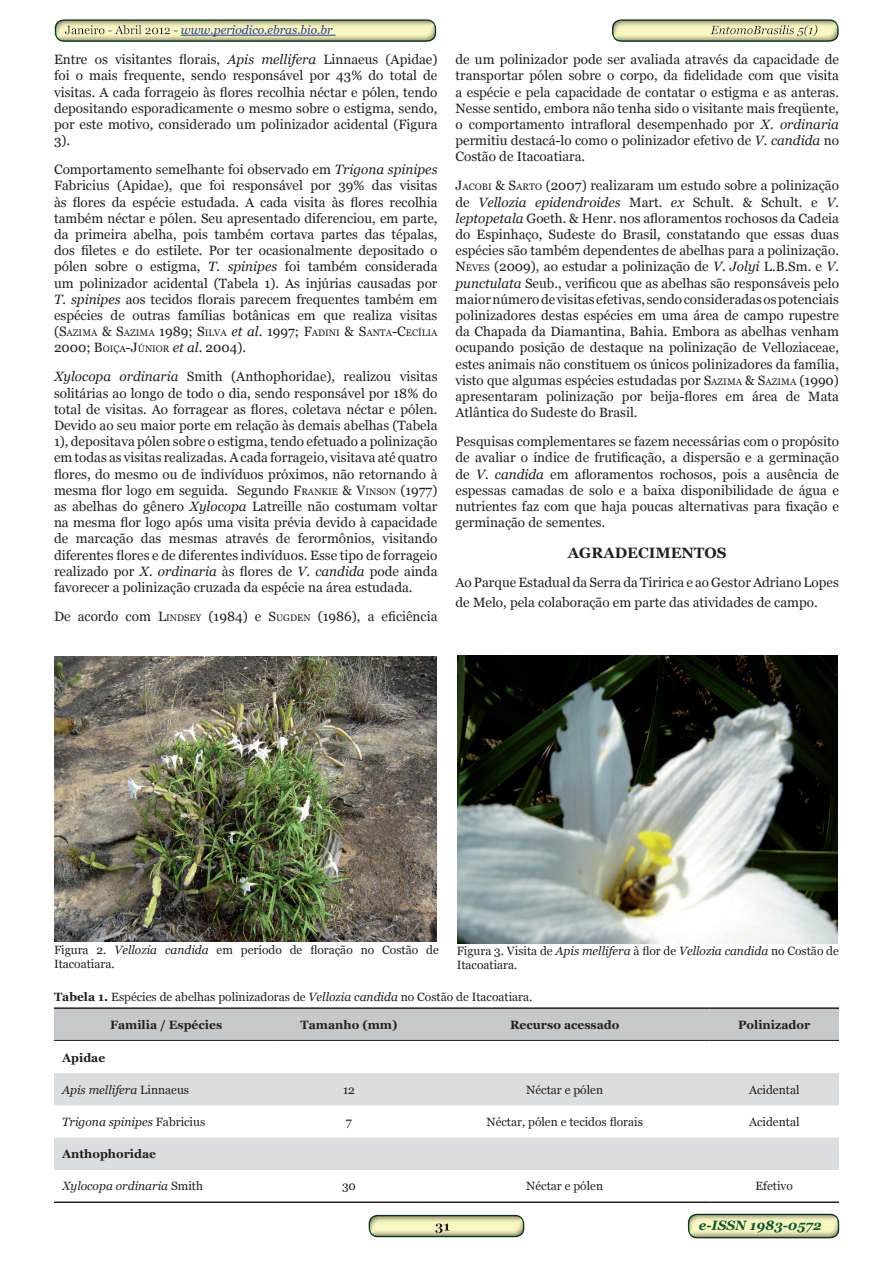
<style>
.page{position:relative;width:893px;height:1263px;background:#fff}
.page>*{position:absolute;margin:0;border:0;box-sizing:border-box;transform-origin:0 0}
.t1{font:700 15px "Georgia";color:#231f20}
.t2{font:13.5px/16.2px "Georgia";color:#231f20;text-align:justify}
.t3{font:italic 700 13.5px "Georgia";color:#11572c}
.t4{font:12px/14.4px "Georgia";color:#231f20}
.t5{font:700 12px "Georgia";color:#231f20}
.t6{font:italic 12px "Georgia";color:#231f20}
.t7{font:italic 12px "Georgia";color:#253f8e}
.t8{font:9.45px "Georgia";color:#231f20}
.s1{font-style:italic}
.s2{font-size:13.5px}
.s3{font-style:italic;font-size:13.5px}
.s4{font-style:inherit}
.s5{font-size:9.45px}
.s6{font-weight:700}
.s7{font-style:normal}
</style>
<div class="page">
<div style="left:368px;top:1212px;width:158px;height:25px;background:#231f20;opacity:.5"></div>
<div style="left:54px;top:17px;width:383px;height:25px;background:#231f20;opacity:.5"></div>
<div style="left:609px;top:17px;width:230px;height:25px;background:#231f20;opacity:.5"></div>
<div style="left:687px;top:1211px;width:155px;height:28px;background:#231f20;opacity:.5"></div>
<div style="left:54px;top:1009px;width:785px;height:31px;background:#c7c8ca"></div>
<svg style="left:54px;top:1073px;width:785px;height:97px;fill:#dcdddf"></svg>
<hr style="left:54px;top:1007px;width:224px;height:2px;background:#231f20">
<hr style="left:278px;top:1007px;width:142px;height:2px;background:#231f20">
<hr style="left:420px;top:1007px;width:290px;height:2px;background:#231f20">
<hr style="left:710px;top:1007px;width:129px;height:2px;background:#231f20">
<hr style="left:54px;top:1201px;width:224px;height:2px;background:#231f20">
<hr style="left:278px;top:1201px;width:142px;height:2px;background:#231f20">
<hr style="left:420px;top:1201px;width:290px;height:2px;background:#231f20">
<hr style="left:710px;top:1201px;width:129px;height:2px;background:#231f20">
<hr style="left:54px;top:1040px;width:224px;height:1px;background:#231f20">
<hr style="left:278px;top:1040px;width:142px;height:1px;background:#231f20">
<hr style="left:420px;top:1040px;width:290px;height:1px;background:#231f20">
<hr style="left:710px;top:1040px;width:129px;height:1px;background:#231f20">
<img style="left:54px;top:656px;width:383px;height:285px">
<img style="left:457px;top:656px;width:380px;height:288px">
<p class="t7" style="left:181px;top:22px;width:153px">www.periodico.ebras.bio.br</p>
<p class="t2" style="left:54px;top:52px;width:385px">Entre os visitantes florais, <span class="s1">Apis mellifera</span> Linnaeus (Apidae) foi o mais frequente, sendo responsável por 43% do total de visitas. A cada forrageio às flores recolhia néctar e pólen, tendo depositando esporadicamente o mesmo sobre o estigma, sendo, por este motivo, considerado um polinizador acidental (Figura 3).</p>
<p class="t2" style="left:54px;top:162px;width:385px">Comportamento semelhante foi observado em <span class="s1">Trigona spinipes </span>Fabricius (Apidae), que foi responsável por 39% das visitas às flores da espécie estudada. A cada visita às flores recolhia também néctar e pólen. Seu apresentado diferenciou, em parte, da primeira abelha, pois também cortava partes das tépalas, dos filetes e do estilete. Por ter ocasionalmente depositado o pólen sobre o estigma, <span class="s1">T. spinipes</span> foi também considerada um polinizador acidental (Tabela 1). As injúrias causadas por <span class="s1">T. spinipes</span> aos tecidos florais parecem frequentes também em espécies de outras famílias botânicas em que realiza visitas</p>
<p class="t8" style="left:54px;top:327px;width:385px"><span class="s2">(</span><span class="s2">S</span>AZIMA <span class="s2">&amp; S</span>AZIMA <span class="s2">1989;</span> <span class="s2">S</span>ILVA <span class="s3">et al</span><span class="s2">. 1997;</span> <span class="s2">F</span>ADINI <span class="s2">&amp; S</span>ANTA<span class="s2">-C</span>ECÍLIA</p>
<p class="t2" style="left:54px;top:334px;width:385px;line-height:29px">2000; <span class="s4">B</span><span class="s5">OIÇA</span><span class="s4">-J</span><span class="s5">ÚNIOR</span> <span class="s1">et al</span>. 2004).<br><span class="s1">Xylocopa ordinaria</span> Smith (Anthophoridae), realizou visitas</p>
<p class="t2" style="left:54px;top:385px;width:385px">solitárias ao longo de todo o dia, sendo responsável por 18% do total de visitas. Ao forragear as flores, coletava néctar e pólen.<br>Devido ao seu maior porte em relação às demais abelhas (Tabela 1), depositava pólen sobre o estigma, tendo efetuado a polinização em todas as visitas realizadas. A cada forrageio, visitava até quatro flores, do mesmo ou de indivíduos próximos, não retornando à mesma flor logo em seguida. Segundo <span class="s4">F</span><span class="s5">RANKIE</span> <span class="s4">&amp; V</span><span class="s5">INSON</span> (1977) as abelhas do gênero <span class="s1">Xylocopa</span> Latreille não costumam voltar na mesma flor logo após uma visita prévia devido à capacidade de marcação das mesmas através de ferormônios, visitando diferentes flores e de diferentes indivíduos. Esse tipo de forrageio realizado por <span class="s1">X. ordinaria</span> às flores de <span class="s1">V. candida</span> pode ainda favorecer a polinização cruzada da espécie na área estudada.</p>
<p class="t2" style="left:54px;top:608px;width:385px">De acordo com <span class="s4">L</span><span class="s5">INDSEY</span> (1984) e <span class="s4">S</span><span class="s5">UGDEN</span> (1986), a eficiência</p>
<p class="t2" style="left:455px;top:52px;width:385px">de um polinizador pode ser avaliada através da capacidade de transportar pólen sobre o corpo, da fidelidade com que visita a espécie e pela capacidade de contatar o estigma e as anteras.<br>Nesse sentido, embora não tenha sido o visitante mais freqüente, o comportamento intrafloral desempenhado por <span class="s1">X. ordinaria </span>permitiu destacá-lo como o polinizador efetivo de <span class="s1">V. candida</span> no Costão de Itacoatiara.</p>
<p class="t2" style="left:455px;top:178px;width:385px"><span class="s4">J</span><span class="s5">ACOBI</span> <span class="s4">&amp; S</span><span class="s5">ARTO</span> (2007) realizaram um estudo sobre a polinização de <span class="s1">Vellozia epidendroides</span> Mart. <span class="s1">ex</span> Schult. &amp; Schult. e <span class="s1">V. leptopetala</span> Goeth. &amp; Henr. nos afloramentos rochosos da Cadeia do Espinhaço, Sudeste do Brasil, constatando que essas duas espécies são também dependentes de abelhas para a polinização.<br><span class="s4">N</span><span class="s5">EVES</span> (2009), ao estudar a polinização de <span class="s1">V. Jolyi</span> L.B.Sm. e <span class="s1">V. punctulata</span> Seub., verificou que as abelhas são responsáveis pelo maior número de visitas efetivas, sendo consideradas os potenciais polinizadores destas espécies em uma área de campo rupestre da Chapada da Diamantina, Bahia. Embora as abelhas venham ocupando posição de destaque na polinização de Velloziaceae, estes animais não constituem os únicos polinizadores da família, visto que algumas espécies estudadas por <span class="s4">S</span><span class="s5">AZIMA</span> <span class="s4">&amp; S</span><span class="s5">AZIMA</span> (1990) apresentaram polinização por beija-flores em área de Mata Atlântica do Sudeste do Brasil.</p>
<p class="t2" style="left:455px;top:434px;width:385px">Pesquisas complementares se fazem necessárias com o propósito de avaliar o índice de frutificação, a dispersão e a germinação de <span class="s1">V. candida</span> em afloramentos rochosos, pois a ausência de espessas camadas de solo e a baixa disponibilidade de água e nutrientes faz com que haja poucas alternativas para fixação e germinação de sementes.</p>
<p class="t1" style="left:568px;top:543px;width:160px">AGRADECIMENTOS</p>
<p class="t2" style="left:455px;top:573px;width:385px;line-height:19.8px">Ao Parque Estadual da Serra da Tiririca e ao Gestor Adriano Lopes de Melo, pela colaboração em parte das atividades de campo.</p>
<p class="t4" style="left:54px;top:943px;width:386px">Figura 2. <span class="s1">Vellozia candida</span> em período de floração no Costão de<br>Itacoatiara.</p>
<p class="t4" style="left:457px;top:943px;width:384px">Figura 3. Visita de <span class="s1">Apis mellifera</span> à flor de <span class="s1">Vellozia candida</span> no Costão de<br>Itacoatiara.</p>
<p class="t4" style="left:54px;top:990px;width:480px"><span class="s6">Tabela 1.</span> Espécies de abelhas polinizadoras de <span class="s1">Vellozia candida</span> no Costão de Itacoatiara.</p>
<p class="t5" style="left:110px;top:1017px;width:114px">Familia / Espécies</p>
<p class="t5" style="left:301px;top:1017px;width:98px">Tamanho (mm)</p>
<p class="t5" style="left:510px;top:1017px;width:111px">Recurso acessado</p>
<p class="t5" style="left:738px;top:1017px;width:74px">Polinizador</p>
<p class="t5" style="left:62px;top:1049px;width:45px">Apidae</p>
<p class="t6" style="left:62px;top:1082px;width:129px">Apis mellifera <span class="s7">Linnaeus</span></p>
<p class="t4" style="left:343px;top:1083px;width:13px">12</p>
<p class="t4" style="left:526px;top:1083px;width:78px">Néctar e pólen</p>
<p class="t4" style="left:749px;top:1083px;width:52px">Acidental</p>
<p class="t6" style="left:62px;top:1114px;width:145px">Trigona spinipes <span class="s7">Fabricius</span></p>
<p class="t4" style="left:346px;top:1115px;width:8px">7</p>
<p class="t4" style="left:486px;top:1115px;width:158px">Néctar, pólen e tecidos florais</p>
<p class="t4" style="left:749px;top:1115px;width:52px">Acidental</p>
<p class="t5" style="left:62px;top:1146px;width:96px">Anthophoridae</p>
<p class="t6" style="left:62px;top:1178px;width:142px">Xylocopa ordinaria <span class="s7">Smith</span></p>
<p class="t4" style="left:342px;top:1179px;width:15px">30</p>
<p class="t4" style="left:526px;top:1179px;width:78px">Néctar e pólen</p>
<p class="t4" style="left:755px;top:1179px;width:39px">Efetivo</p>
<p class="t3" style="left:699px;top:1216px;width:124px">e-ISSN 1983-0572</p>
</div>
